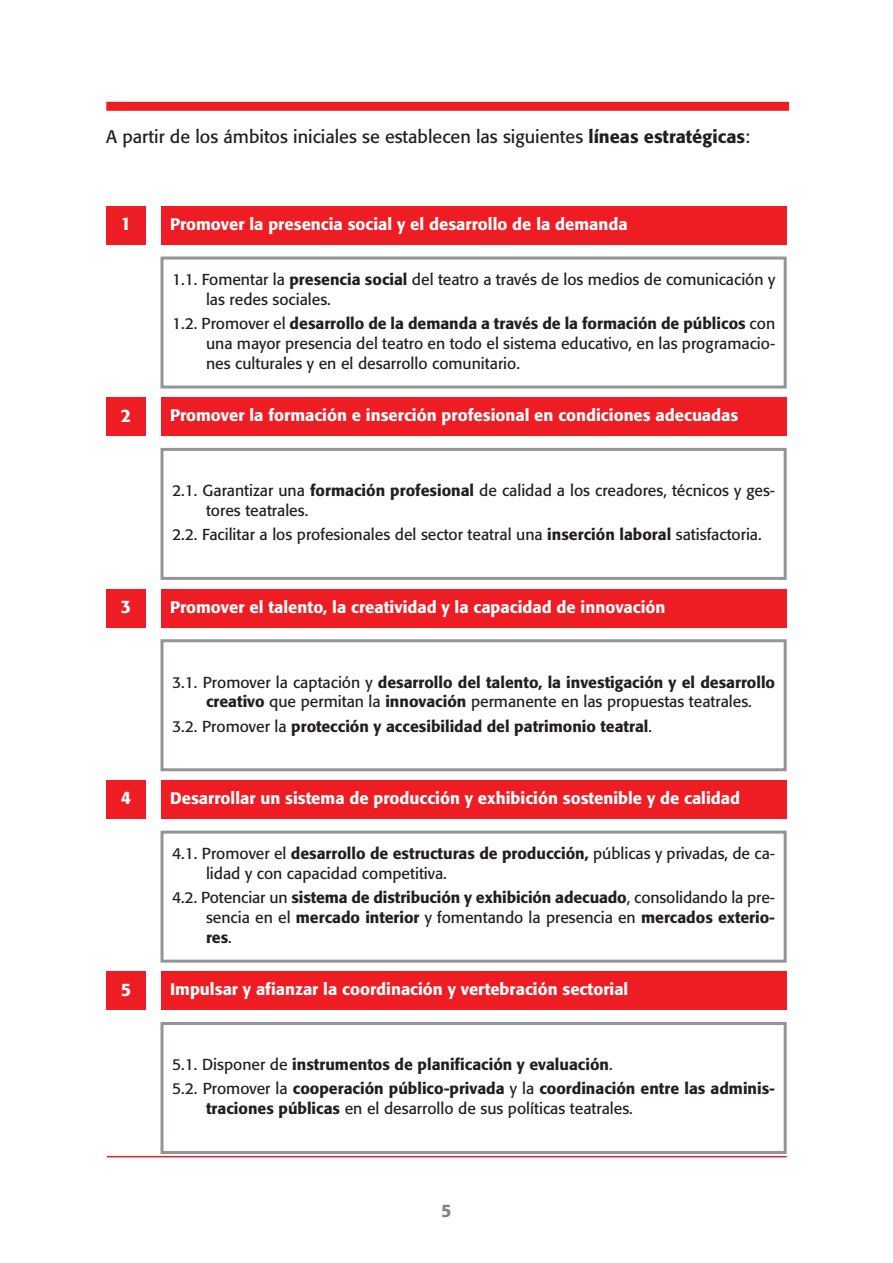
<style>
.page{position:relative;width:893px;height:1263px;background:#fff}
.page>*{position:absolute;margin:0;border:0;box-sizing:border-box;transform-origin:0 0}
.t1{font:18px "Formata";color:#231f20}
.t2{font:500 18px "Formata";color:#fff}
.t3{font:500 18px "Formata";color:#808285}
.t4{font:500 16.5px "Formata";color:#fff}
.t5{font:15.75px/19.8px "Formata";color:#231f20}
.t6{font:500 15.75px/19.8px "Formata";color:#231f20;text-align:justify}
.s1{font-weight:500}
.s2{font-weight:400}
</style>
<div class="page">
<div style="left:106px;top:102px;width:683px;height:9px;background:#ee1d23"></div>
<hr style="left:107px;top:1156px;width:680px;height:1px;background:#ee1d23">
<div style="left:106px;top:206px;width:40px;height:38px;background:#ee1d23"></div>
<div style="left:162px;top:206px;width:625px;height:38px;background:#ee1d23"></div>
<div style="left:160px;top:256px;width:627px;height:132px;border:3px solid #939598"></div>
<div style="left:106px;top:397px;width:40px;height:39px;background:#ee1d23"></div>
<div style="left:162px;top:397px;width:625px;height:39px;background:#ee1d23"></div>
<div style="left:160px;top:448px;width:627px;height:132px;border:3px solid #939598"></div>
<div style="left:106px;top:589px;width:40px;height:38px;background:#ee1d23"></div>
<div style="left:162px;top:589px;width:625px;height:38px;background:#ee1d23"></div>
<div style="left:160px;top:639px;width:627px;height:132px;border:3px solid #939598"></div>
<div style="left:106px;top:780px;width:40px;height:39px;background:#ee1d23"></div>
<div style="left:162px;top:780px;width:625px;height:39px;background:#ee1d23"></div>
<div style="left:160px;top:831px;width:627px;height:132px;border:3px solid #939598"></div>
<div style="left:106px;top:971px;width:40px;height:39px;background:#ee1d23"></div>
<div style="left:162px;top:971px;width:625px;height:39px;background:#ee1d23"></div>
<div style="left:160px;top:1022px;width:627px;height:132px;border:3px solid #939598"></div>
<p class="t1" style="left:106px;top:129px;width:645px">A partir de los ámbitos iniciales se establecen las siguientes <span class="s1">líneas estratégicas</span>:</p>
<p class="t2" style="left:121px;top:216px;width:12px">1</p>
<p class="t4" style="left:170px;top:217px;width:459px">Promover la presencia social y el desarrollo de la demanda</p>
<p class="t5" style="left:206px;top:271px;width:571px;text-indent:-34px">1.1. Fomentar la <span class="s1">presencia social</span> del teatro a través de los medios de comunicación y las redes sociales.</p>
<p class="t5" style="left:206px;top:315px;width:571px;text-align:justify;text-indent:-34px">1.2. Promover el <span class="s1">desarrollo de la demanda a través de la formación de públicos</span> con una mayor presencia del teatro en todo el sistema educativo, en las programacio&shy;nes culturales y en el desarrollo comunitario.</p>
<p class="t2" style="left:121px;top:407px;width:12px">2</p>
<p class="t4" style="left:170px;top:408px;width:570px">Promover la formación e inserción profesional en condiciones adecuadas</p>
<p class="t5" style="left:206px;top:482px;width:571px;text-indent:-34px">2.1. Garantizar una <span class="s1">formación profesional</span> de calidad a los creadores, técnicos y ges&shy;tores teatrales.</p>
<p class="t5" style="left:172px;top:526px;width:591px">2.2. Facilitar a los profesionales del sector teatral una <span class="s1">inserción laboral</span> satisfactoria.</p>
<p class="t2" style="left:121px;top:599px;width:12px">3</p>
<p class="t4" style="left:170px;top:600px;width:497px">Promover el talento, la creatividad y la capacidad de innovación</p>
<p class="t5" style="left:206px;top:673px;width:571px;text-indent:-34px">3.1. Promover la captación y <span class="s1">desarrollo del talento, la investigación y el desarrollo creativo</span> que permitan la <span class="s1">innovación</span> permanente en las propuestas teatrales.</p>
<p class="t6" style="left:172px;top:717px;width:482px"><span class="s2">3.2. Promover la</span> protección y accesibilidad del patrimonio teatral<span class="s2">.</span></p>
<p class="t2" style="left:121px;top:790px;width:12px">4</p>
<p class="t4" style="left:170px;top:791px;width:571px">Desarrollar un sistema de producción y exhibición sostenible y de calidad</p>
<p class="t5" style="left:206px;top:845px;width:571px;text-indent:-34px">4.1. Promover el <span class="s1">desarrollo de estructuras de producción,</span> públicas y privadas, de ca&shy;lidad y con capacidad competitiva.</p>
<p class="t6" style="left:206px;top:889px;width:571px;text-indent:-34px"><span class="s2">4.2. Potenciar un</span> sistema de distribución y exhibición adecuado<span class="s2">, consolidando la pre&shy;sencia en el</span> mercado interior <span class="s2">y fomentando la presencia en</span> mercados exterio&shy;res<span class="s2">.</span></p>
<p class="t2" style="left:121px;top:981px;width:12px">5</p>
<p class="t4" style="left:170px;top:982px;width:460px">Impulsar y afianzar la coordinación y vertebración sectorial</p>
<p class="t6" style="left:172px;top:1054px;width:605px;line-height:24px"><span class="s2">5.1. Disponer de</span> instrumentos de planificación y evaluación<span class="s2">.<br>5.2. Promover la</span> cooperación público-privada <span class="s2">y la</span> coordinación entre las adminis-</p>
<p class="t5" style="left:206px;top:1100px;width:428px"><span class="s1">traciones públicas</span> en el desarrollo de sus políticas teatrales.</p>
<p class="t3" style="left:441px;top:1203px;width:12px">5</p>
</div>
